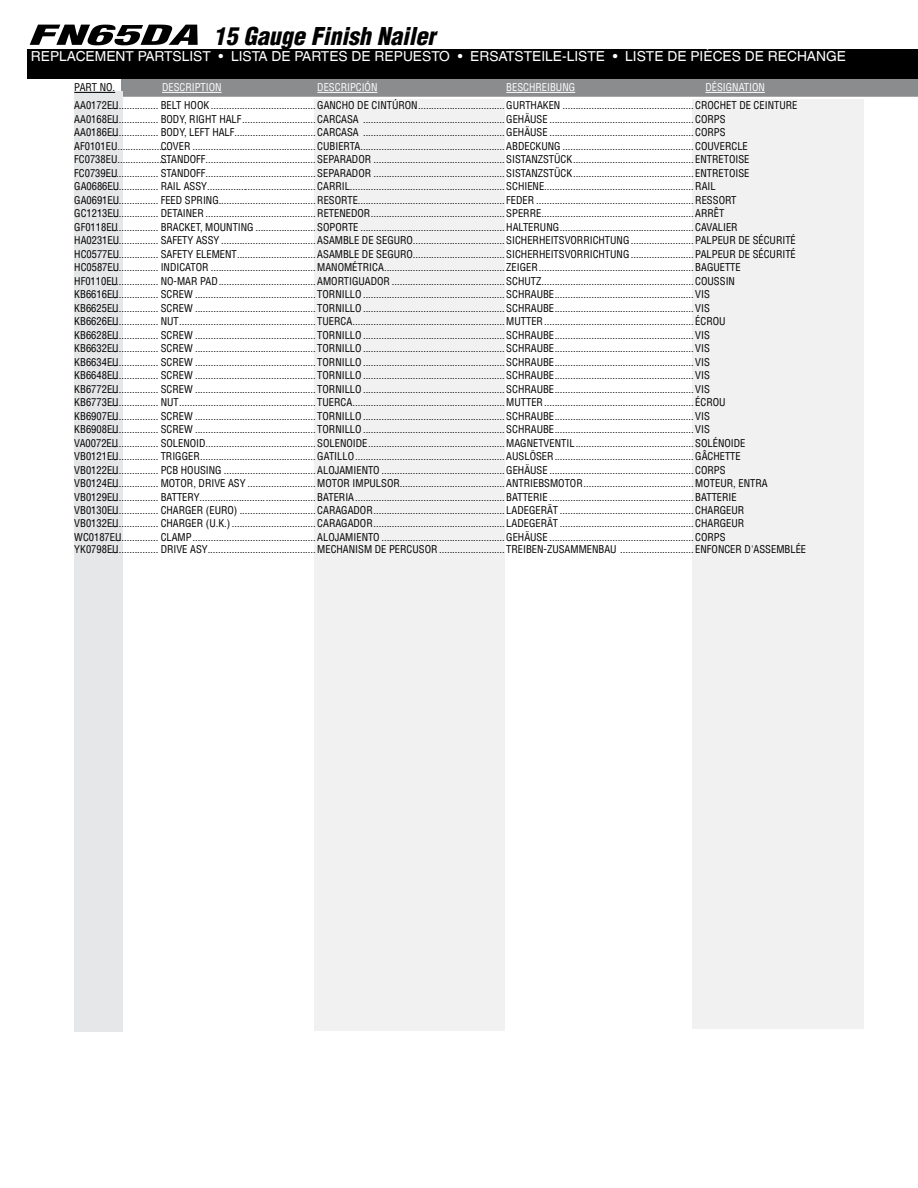
<style>
.page{position:relative;width:918px;height:1188px;background:#fff}
.page>*{position:absolute;margin:0;border:0;box-sizing:border-box;transform-origin:0 0}
.t1{font:italic 900 condensed 24px "Helvetica LT";color:#000}
.t2{font:13.8px "Helvetica LT";color:#fff}
.t3{font:condensed 10.5px/13.5px "Helvetica LT";color:#000}
.t4{font:condensed 10.5px "Helvetica LT";color:#fff}
.s1{font-size:27px}
</style>
<div class="page">
<svg style="left:121px;top:79px;width:797px;height:18px;background:#8b8d8f"></svg>
<div style="left:692px;top:100px;width:172px;height:929px;background:#f1f1f2"></div>
<div style="left:74px;top:92px;width:48px;height:940px;background:#e6e7e8"></div>
<div style="left:314px;top:99px;width:190px;height:932px;background:#f1f1f2"></div>
<div style="left:27px;top:49px;width:891px;height:30px;background:#000"></div>
<hr style="left:74px;top:92px;width:41px;height:1px;background:#000">
<hr style="left:162px;top:92px;width:60px;height:1px;background:#fff">
<hr style="left:317px;top:92px;width:60px;height:1px;background:#fff">
<hr style="left:506px;top:92px;width:69px;height:1px;background:#fff">
<hr style="left:705px;top:92px;width:60px;height:1px;background:#fff">
<h1 class="t1" style="left:27px;top:21px;width:410px"><span class="s1">FN65DA</span> 15 Gauge Finish Nailer</h1>
<h2 class="t2" style="left:31px;top:49px;width:817px">REPLACEMENT PARTSLIST • LISTA DE PARTES DE REPUESTO • ERSATSTEILE-LISTE • LISTE DE PIÈCES DE RECHANGE</h2>
<p class="t3" style="left:74px;top:81px;width:42px">PART NO.</p>
<p class="t4" style="left:162px;top:81px;width:61px">DESCRIPTION</p>
<p class="t4" style="left:317px;top:81px;width:62px">DESCRIPCIÓN</p>
<p class="t4" style="left:506px;top:81px;width:70px">BESCHREIBUNG</p>
<p class="t4" style="left:705px;top:81px;width:61px">DÉSIGNATION</p>
<p class="t3" style="left:74px;top:99px;width:725px">AA0172EU................... BELT HOOK ........................................GANCHO DE CINTÚRON.................................GURTHAKEN .................................................. CROCHET DE CEINTURE<br>AA0168EU</p>
<p class="t3" style="left:74px;top:112px;width:653px;text-indent:34px">................... BODY, RIGHT HALF............................ CARCASA ......................................................GEHÄUSE ....................................................... CORPS<br>AA0186EU</p>
<p class="t3" style="left:74px;top:126px;width:653px;text-indent:34px">................... BODY, LEFT HALF............................... CARCASA ......................................................GEHÄUSE ....................................................... CORPS<br>AF0101EU....................</p>
<p class="t3" style="left:74px;top:139px;width:675px;text-indent:86px">COVER ............................................... CUBIERTA....................................................... ABDECKUNG .................................................. COUVERCLE<br>FC0738EU....................</p>
<p class="t3" style="left:74px;top:153px;width:677px;text-indent:86px">STANDOFF.......................................... SEPARADOR .................................................. SISTANZSTÜCK.............................................. ENTRETOISE FC0739EU.................... STANDOFF.......................................... SEPARADOR .................................................. SISTANZSTÜCK.............................................. ENTRETOISE GA0686EU................... RAIL ASSY.............. ........................... CARRIL........................................................... SCHIENE.........................................................RAIL GA0691EU................... FEED SPRING.....................................RESORTE........................................................ FEDER ............................................................RESSORT GC1213EU</p>
<p class="t3" style="left:74px;top:207px;width:652px;text-indent:34px">................... DETAINER ..........................................RETENEDOR................................................... SPERRE.......................................................... ARRÊT<br>GF0118EU</p>
<p class="t3" style="left:74px;top:220px;width:723px;text-indent:34px">................... BRACKET, MOUNTING ....................... SOPORTE .......................................................HALTERUNG................................................... CAVALIER HA0231EU................... SAFETY ASSY .................................... ASAMBLE DE SEGURO................................... SICHERHEITSVORRICHTUNG........................ PALPEUR DE SÉCURITÉ HC0577EU................... SAFETY ELEMENT.............................. ASAMBLE DE SEGURO................................... SICHERHEITSVORRICHTUNG........................ PALPEUR DE SÉCURITÉ HC0587EU................... INDICATOR ........................................MANOMÉTRICA.............................................. ZEIGER........................................................... BAGUETTE HF0110EU................... NO-MAR PAD..................................... AMORTIGUADOR ........................................... SCHUTZ.......................................................... COUSSIN KB6616EU................... SCREW .............................................. TORNILLO...................................................... SCHRAUBE..................................................... VIS<br>KB6625EU</p>
<p class="t3" style="left:74px;top:301px;width:637px;text-indent:34px">................... SCREW .............................................. TORNILLO...................................................... SCHRAUBE..................................................... VIS<br>KB6626EU</p>
<p class="t3" style="left:74px;top:315px;width:695px;text-indent:34px">................... NUT.................................................... TUERCA..........................................................MUTTER......................................................... ÉCROU KB6628EU................... SCREW .............................................. TORNILLO...................................................... SCHRAUBE..................................................... VIS KB6632EU................... SCREW .............................................. TORNILLO...................................................... SCHRAUBE..................................................... VIS KB6634EU................... SCREW .............................................. TORNILLO...................................................... SCHRAUBE..................................................... VIS KB6648EU................... SCREW .............................................. TORNILLO...................................................... SCHRAUBE..................................................... VIS KB6772EU................... SCREW .............................................. TORNILLO...................................................... SCHRAUBE..................................................... VIS KB6773EU................... NUT.................................................... TUERCA..........................................................MUTTER......................................................... ÉCROU KB6907EU................... SCREW .............................................. TORNILLO...................................................... SCHRAUBE..................................................... VIS KB6908EU................... SCREW .............................................. TORNILLO...................................................... SCHRAUBE..................................................... VIS VA0072EU................... SOLENOID.......................................... SOLENOIDE....................................................MAGNETVENTIL............................................. SOLÉNOIDE VB0121EU................... TRIGGER............................................GATILLO......................................................... AUSLÖSER.....................................................GÂCHETTE VB0122EU................... PCB HOUSING ................................... ALOJAMIENTO ...............................................GEHÄUSE ....................................................... CORPS VB0124EU................... MOTOR, DRIVE ASY ..........................MOTOR IMPULSOR........................................ ANTRIEBSMOTOR..........................................MOTEUR, ENTRA VB0129EU</p>
<p class="t3" style="left:74px;top:490px;width:672px;text-indent:34px">................... BATTERY......................... ................... BATERIA......................................................... BATTERIE ....................................................... BATTERIE VB0130EU................... CHARGER (EURO) ............................. CARAGADOR.................................................. LADEGERÄT ................................................... CHARGEUR VB0132EU................... CHARGER (U.K.)................................ CARAGADOR.................................................. LADEGERÄT ................................................... CHARGEUR WC0187EU.................. CLAMP............................................... ALOJAMIENTO ...............................................GEHÄUSE ....................................................... CORPS</p>
<p class="t3" style="left:74px;top:542px;width:46px">YK0798EU</p>
<p class="t3" style="left:108px;top:542px;width:699px">................... DRIVE ASY.........................................MECHANISM DE PERCUSOR ......................... TREIBEN-ZUSAMMENBAU ............................ ENFONCER D'ASSEMBLÉE</p>
</div>
